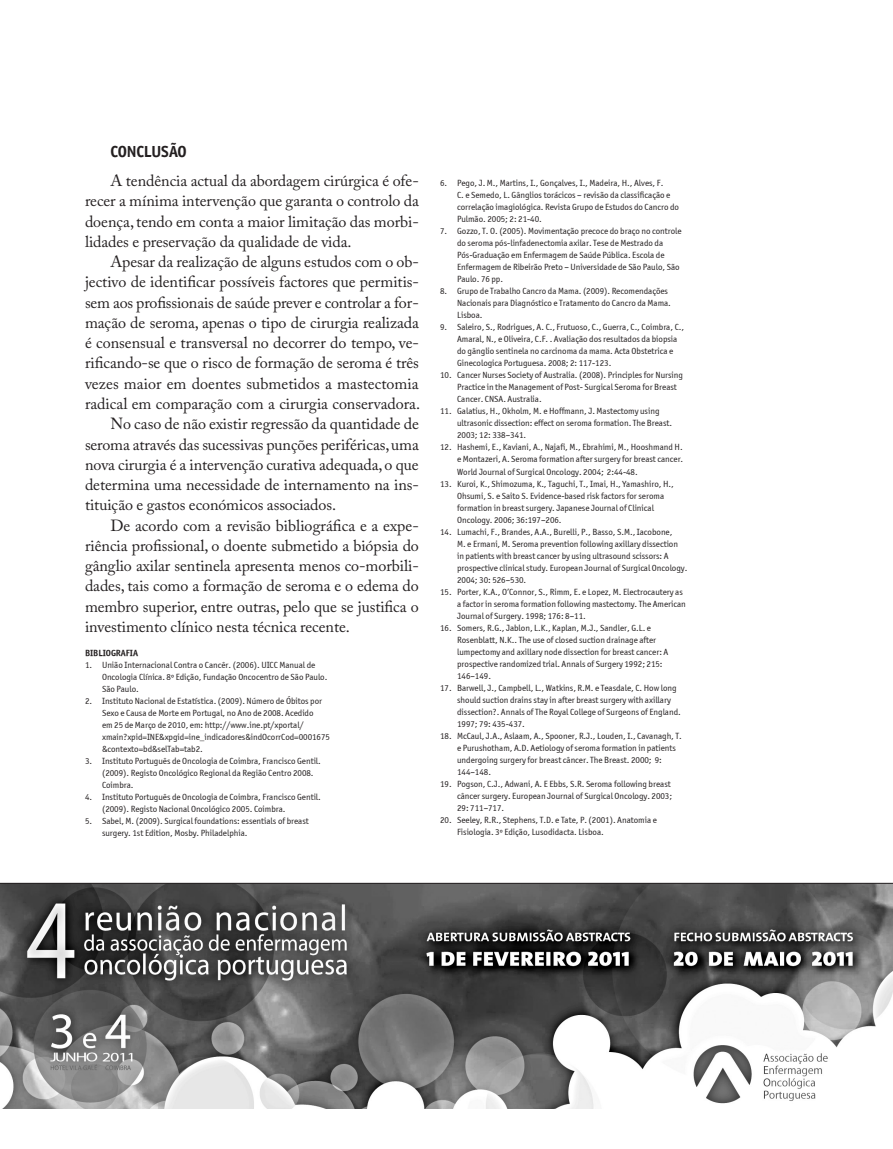
<style>
.page{position:relative;width:893px;height:1149px;background:#fff}
.page>*{position:absolute;margin:0;border:0;box-sizing:border-box;transform-origin:0 0}
._001_Texto_artigos{font:16.05px/20.2px "Adobe Caslon Pro";letter-spacing:-.005em;color:#231f20;text-align:justify}
._002_Capítulo{font:700 16.05px "Officina San ITC";letter-spacing:-.005em;color:#231f20}
._005_Bibliografia__e{font:9px/12px "Officina Sans ITCTT Book";letter-spacing:-.005em;color:#231f20}
._005_Bibliografia__e-2{font:9px "Officina Sans ITCTT Bold";letter-spacing:-.005em;color:#231f20}
</style>
<div class="page">
<img style="left:0;top:883px;width:893px;height:225px">
<hr style="left:0;top:882px;width:893px;height:1px;background:#231f20">
<p class="_002_Capítulo" style="left:111px;top:142px;width:78px">CONCLUSÃO</p>
<p class="_001_Texto_artigos" style="left:85px;top:170px;width:335px;text-indent:26px">A tendência actual da abordagem cirúrgica é ofe&shy;recer a mínima intervenção que garanta o controlo da doença, tendo em conta a maior limitação das morbi&shy;lidades e preservação da qualidade de vida.</p>
<p class="_001_Texto_artigos" style="left:85px;top:251px;width:337px;text-indent:26px">Apesar da realização de alguns estudos com o ob&shy;jectivo de identificar possíveis factores que permitis&shy;sem aos profissionais de saúde prever e controlar a for&shy;mação de seroma, apenas o tipo de cirurgia realizada é consensual e transversal no decorrer do tempo, ve&shy;rificando-se que o risco de formação de seroma é três vezes maior em doentes submetidos a mastectomia radical em comparação com a cirurgia conservadora.</p>
<p class="_001_Texto_artigos" style="left:85px;top:413px;width:335px;text-indent:26px">No caso de não existir regressão da quantidade de seroma através das sucessivas punções periféricas, uma nova cirurgia é a intervenção curativa adequada, o que determina uma necessidade de internamento na ins&shy;tituição e gastos económicos associados.</p>
<p class="_001_Texto_artigos" style="left:85px;top:515px;width:335px;text-indent:26px">De acordo com a revisão bibliográfica e a expe&shy;riência profissional, o doente submetido a biópsia do gânglio axilar sentinela apresenta menos co-morbili&shy;dades, tais como a formação de seroma e o edema do membro superior, entre outras, pelo que se justifica o investimento clínico nesta técnica recente.</p>
<p class="_005_Bibliografia__e-2" style="left:85px;top:647px;width:54px">BIBLIOGRAFIA</p>
<p class="_005_Bibliografia__e" style="left:102px;top:658px;width:227px;text-indent:-17px">1. União Internacional Contra o Cancêr. (2006). UICC Manual de<br>Oncologia Clínica. 8º Edição, Fundação Oncocentro de São Paulo.<br>São Paulo.</p>
<p class="_005_Bibliografia__e" style="left:102px;top:694px;width:229px;text-indent:-17px">2. Instituto Nacional de Estatística. (2009). Número de Óbitos por Sexo e Causa de Morte em Portugal, no Ano de 2008. Acedido<br>em 25 de Março de 2010, em: http://www.ine.pt/xportal/ xmain?xpid=INE&amp;xpgid=ine_indicadores&amp;indOcorrCod=0001675 &amp;contexto=bd&amp;selTab=tab2.</p>
<p class="_005_Bibliografia__e" style="left:102px;top:754px;width:220px;text-indent:-17px">3. Instituto Português de Oncologia de Coimbra, Francisco Gentil. (2009). Registo Oncológico Regional da Região Centro 2008.<br>Coimbra.</p>
<p class="_005_Bibliografia__e" style="left:102px;top:790px;width:220px;text-indent:-17px">4. Instituto Português de Oncologia de Coimbra, Francisco Gentil. (2009). Registo Nacional Oncológico 2005. Coimbra.</p>
<p class="_005_Bibliografia__e" style="left:102px;top:814px;width:208px;text-indent:-17px">5. Sabel, M. (2009). Surgical foundations: essentials of breast surgery. 1st Edition, Mosby. Philadelphia.</p>
<p class="_005_Bibliografia__e" style="left:457px;top:177px;width:224px;text-indent:-17px">6. Pego, J. M., Martins, I., Gonçalves, I., Madeira, H., Alves, F.<br>C. e Semedo, L. Gânglios torácicos – revisão da classificação e correlação imagiológica. Revista Grupo de Estudos do Cancro do Pulmão. 2005; 2: 21-40.</p>
<p class="_005_Bibliografia__e" style="left:457px;top:225px;width:226px;text-indent:-17px">7. Gozzo, T. O. (2005). Movimentação precoce do braço no controle do seroma pós-linfadenectomia axilar. Tese de Mestrado da Pós-Graduação em Enfermagem de Saúde Pública. Escola de Enfermagem de Ribeirão Preto – Universidade de São Paulo, São Paulo. 76 pp.</p>
<p class="_005_Bibliografia__e" style="left:457px;top:285px;width:215px;text-indent:-17px">8. Grupo de Trabalho Cancro da Mama. (2009). Recomendações<br>Nacionais para Diagnóstico e Tratamento do Cancro da Mama.<br>Lisboa.</p>
<p class="_005_Bibliografia__e" style="left:457px;top:321px;width:228px;text-indent:-17px">9. Saleiro, S., Rodrigues, A. C., Frutuoso, C., Guerra, C., Coimbra, C., Amaral, N., e Oliveira, C.F. . Avaliação dos resultados da biopsia do gânglio sentinela no carcinoma da mama. Acta Obstetrica e Ginecologica Portuguesa. 2008; 2: 117-123.</p>
<p class="_005_Bibliografia__e" style="left:457px;top:369px;width:227px;text-indent:-17px">10. Cancer Nurses Society of Australia. (2008). Principles for Nursing<br>Practice in the Management of Post- Surgical Seroma for Breast<br>Cancer. CNSA. Australia.</p>
<p class="_005_Bibliografia__e" style="left:457px;top:405px;width:217px;text-indent:-17px">11. Galatius, H., Okholm, M. e Hoffmann, J. Mastectomy using ultrasonic dissection: effect on seroma formation. The Breast.<br>2003; 12: 338–341.</p>
<p class="_005_Bibliografia__e" style="left:457px;top:441px;width:228px;text-align:justify;text-indent:-17px">12. Hashemi, E., Kaviani, A., Najafi, M., Ebrahimi, M., Hooshmand H. e Montazeri, A. Seroma formation after surgery for breast cancer.<br>World Journal of Surgical Oncology. 2004; 2:44-48.</p>
<p class="_005_Bibliografia__e" style="left:457px;top:477px;width:218px;text-indent:-17px">13. Kuroi, K., Shimozuma, K., Taguchi, T., Imai, H., Yamashiro, H., Ohsumi, S. e Saito S. Evidence-based risk factors for seroma formation in breast surgery. Japanese Journal of Clinical Oncology. 2006; 36:197–206.</p>
<p class="_005_Bibliografia__e" style="left:457px;top:525px;width:232px;text-indent:-17px">14. Lumachi, F., Brandes, A.A., Burelli, P., Basso, S.M., Iacobone,<br>M. e Ermani, M. Seroma prevention following axillary dissection<br>in patients with breast cancer by using ultrasound scissors: A prospective clinical study. European Journal of Surgical Oncology.<br>2004; 30: 526–530.</p>
<p class="_005_Bibliografia__e" style="left:457px;top:585px;width:230px;text-indent:-17px">15. Porter, K.A., O’Connor, S., Rimm, E. e Lopez, M. Electrocautery as a factor in seroma formation following mastectomy. The American<br>Journal of Surgery. 1998; 176: 8–11.</p>
<p class="_005_Bibliografia__e" style="left:457px;top:621px;width:213px;text-indent:-17px">16. Somers, R.G., Jablon, L.K., Kaplan, M.J., Sandler, G.L. e Rosenblatt, N.K.. The use of closed suction drainage after lumpectomy and axillary node dissection for breast cancer: A prospective randomized trial. Annals of Surgery 1992; 215:<br>146–149.</p>
<p class="_005_Bibliografia__e" style="left:457px;top:681px;width:225px;text-indent:-17px">17. Barwell, J., Campbell, L., Watkins, R.M. e Teasdale, C. How long should suction drains stay in after breast surgery with axillary dissection?. Annals of The Royal College of Surgeons of England.<br>1997; 79: 435-437.</p>
<p class="_005_Bibliografia__e" style="left:457px;top:729px;width:226px;text-indent:-17px">18. McCaul, J.A., Aslaam, A., Spooner, R.J., Louden, I., Cavanagh, T. e Purushotham, A.D. Aetiology of seroma formation in patients undergoing surgery for breast câncer. The Breast. 2000; 9:<br>144–148.</p>
<p class="_005_Bibliografia__e" style="left:457px;top:777px;width:216px;text-indent:-17px">19. Pogson, C.J., Adwani, A. E Ebbs, S.R. Seroma following breast câncer surgery. European Journal of Surgical Oncology. 2003;<br>29: 711–717.</p>
<p class="_005_Bibliografia__e" style="left:457px;top:813px;width:201px;text-indent:-17px">20. Seeley, R.R., Stephens, T.D. e Tate, P. (2001). Anatomia e<br>Fisiologia. 3º Edição, Lusodidacta. Lisboa.</p>
</div>
